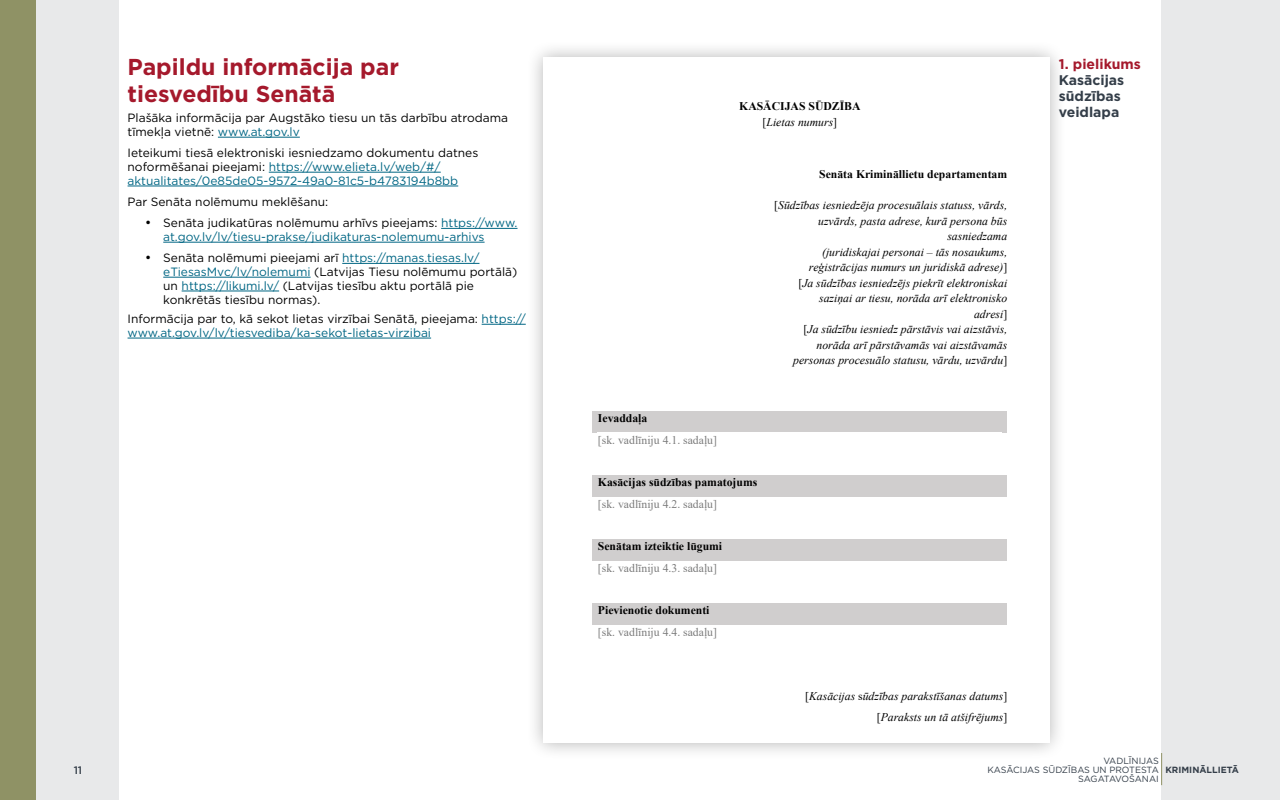
<style>
.page{position:relative;width:1280px;height:800px;background:#fff}
.page>*{position:absolute;margin:0;border:0;box-sizing:border-box;transform-origin:0 0}
._1_limenis_virsrakst{font:700 23px/26.4px "Gotham";color:#a5192c}
._1_limenis_virsrakst-2{font:700 14px/16.1px "Gotham";color:#343e49}
.t1{font:12px/13.8px "Gotham";color:#006684}
.t2{font:12px/13.8px "Gotham";color:#000}
.t3{font:italic 11.7px/15.5px "Times New Roman";color:#000;text-align:right}
.t4{font:11.7px/21.3px "Times New Roman";color:#7b7b7b}
.t5{font:700 11.7px/15.5px "Times New Roman";color:#000;text-align:center}
.t6{font:500 10.9px "Gotham";color:#343e49}
.t7{font:9px/9px "Gotham";letter-spacing:-.005em;color:#343e49;text-align:right}
.t8{font:700 9px "Gotham";color:#343e49}
.s1{color:#006684}
.s2{color:#000}
.s3{font-weight:400}
.s4{font-weight:400;font-style:italic}
.s5{font-style:normal}
.s6{font-weight:700;color:#000}
.s7{font-weight:400;color:#7b7b7b}
.s8{color:#a5192c}
</style>
<div class="page">
<div style="left:0;top:0;width:119px;height:800px;background:#e8e9ea"></div>
<div style="left:0;top:0;width:36px;height:800px;background:#8f9265"></div>
<div style="left:1162px;top:0;width:118px;height:800px;background:#e8e9ea"></div>
<hr style="left:1161px;top:753px;width:1px;height:32px;background:#8f9265">
<hr style="left:218px;top:137px;width:82px;height:1px;background:#006684">
<hr style="left:269px;top:172px;width:172px;height:1px;background:#006684">
<hr style="left:128px;top:186px;width:330px;height:1px;background:#006684">
<hr style="left:441px;top:228px;width:77px;height:1px;background:#006684">
<hr style="left:163px;top:242px;width:322px;height:1px;background:#006684">
<hr style="left:342px;top:263px;width:138px;height:1px;background:#006684">
<hr style="left:163px;top:277px;width:148px;height:1px;background:#006684">
<hr style="left:182px;top:291px;width:97px;height:1px;background:#006684">
<hr style="left:482px;top:324px;width:44px;height:1px;background:#006684">
<hr style="left:128px;top:338px;width:303px;height:1px;background:#006684">
<div style="left:526px;top:40px;width:541px;height:721px;background:#000;opacity:.3"></div>
<div style="left:543px;top:58px;width:506px;height:685px;background:#fff"></div>
<div style="left:593px;top:411px;width:414px;height:22px;background:#d0cece"></div>
<div style="left:593px;top:475px;width:414px;height:22px;background:#d0cece"></div>
<div style="left:593px;top:539px;width:414px;height:22px;background:#d0cece"></div>
<div style="left:593px;top:603px;width:414px;height:22px;background:#d0cece"></div>
<p class="_1_limenis_virsrakst" style="left:128px;top:54px;width:273px">Papildu informācija par tiesvedību Senātā</p>
<p class="t2" style="left:128px;top:111px;width:382px">Plašāka informācija par Augstāko tiesu un tās darbību atrodama tīmekļa vietnē: <span class="s1">www.at.gov.lv</span></p>
<p class="t1" style="left:128px;top:146px;width:352px"><span class="s2">Ieteikumi tiesā elektroniski iesniedzamo dokumentu datnes noformēšanai pieejami:</span> https://www.elieta.lv/web/#/ aktualitates/0e85de05-9572-49a0-81c5-b4783194b8bb</p>
<p class="t2" style="left:128px;top:195px;width:202px">Par Senāta nolēmumu meklēšanu:</p>
<p class="t1" style="left:163px;top:216px;width:356px;text-indent:-18px"><span class="s2">• Senāta judikatūras nolēmumu arhīvs pieejams:</span> https://www. at.gov.lv/lv/tiesu-prakse/judikaturas-nolemumu-arhivs</p>
<p class="t2" style="left:163px;top:251px;width:356px;text-indent:-18px">• Senāta nolēmumi pieejami arī <span class="s1">https://manas.tiesas.lv/ eTiesasMvc/lv/nolemumi</span> (Latvijas Tiesu nolēmumu portālā) un <span class="s1">https://likumi.lv/</span> (Latvijas tiesību aktu portālā pie konkrētās tiesību normas).</p>
<p class="t1" style="left:128px;top:312px;width:400px"><span class="s2">Informācija par to, kā sekot lietas virzībai Senātā, pieejama:</span> https:// www.at.gov.lv/lv/tiesvediba/ka-sekot-lietas-virzibai</p>
<p class="t5" style="left:739px;top:98px;width:123px">KASĀCIJAS SŪDZĪBA <span class="s3">[</span><span class="s4">Lietas numurs</span><span class="s3">]</span></p>
<p class="t5" style="left:819px;top:166px;width:190px">Senāta Krimināllietu departamentam</p>
<p class="t3" style="left:774px;top:197px;width:234px"><span class="s5">[</span>Sūdzības iesniedzēja procesuālais statuss, vārds, uzvārds, pasta adrese, kurā persona būs sasniedzama<br>(juridiskajai personai – tās nosaukums, reģistrācijas numurs un juridiskā adrese)<span class="s5">]<br>[</span>Ja sūdzības iesniedzējs piekrīt elektroniskai saziņai ar tiesu, norāda arī elektronisko<br>adresi<span class="s5">]<br>[</span>Ja sūdzību iesniedz pārstāvis vai aizstāvis, norāda arī pārstāvamās vai aizstāvamās personas procesuālo statusu, vārdu, uzvārdu<span class="s5">]</span></p>
<p class="t4" style="left:598px;top:407px;width:121px"><span class="s6">Ievaddaļa<br></span>[sk. vadlīniju 4.1. sadaļu]</p>
<p class="t5" style="left:598px;top:471px;width:161px;line-height:21.3px;text-align:left">Kasācijas sūdzības pamatojums <span class="s7">[sk. vadlīniju 4.2. sadaļu]</span></p>
<p class="t4" style="left:598px;top:535px;width:126px"><span class="s6">Senātam izteiktie lūgumi </span>[sk. vadlīniju 4.3. sadaļu]</p>
<p class="t4" style="left:598px;top:600px;width:121px"><span class="s6">Pievienotie dokumenti </span>[sk. vadlīniju 4.4. sadaļu]</p>
<p class="t3" style="left:805px;top:685px;width:204px;line-height:21.3px"><span class="s5">[</span>Kasācijas <span class="s5">s</span>ūdzības parakstīšanas datums<span class="s5">] [</span>Paraksts un tā atšifrējums<span class="s5">]</span></p>
<p class="_1_limenis_virsrakst-2" style="left:1059px;top:56px;width:84px"><span class="s8">1. pielikums<br></span>Kasācijas sūdzības veidlapa</p>
<p class="t7" style="left:988px;top:756px;width:173px">VADLĪNIJAS<br>KASĀCIJAS SŪDZĪBAS UN PROTESTA<br>SAGATAVOŠANAI</p>
<p class="t6" style="left:74px;top:763px;width:10px">11</p>
<p class="t8" style="left:1165px;top:764px;width:75px">KRIMINĀLLIETĀ</p>
</div>
